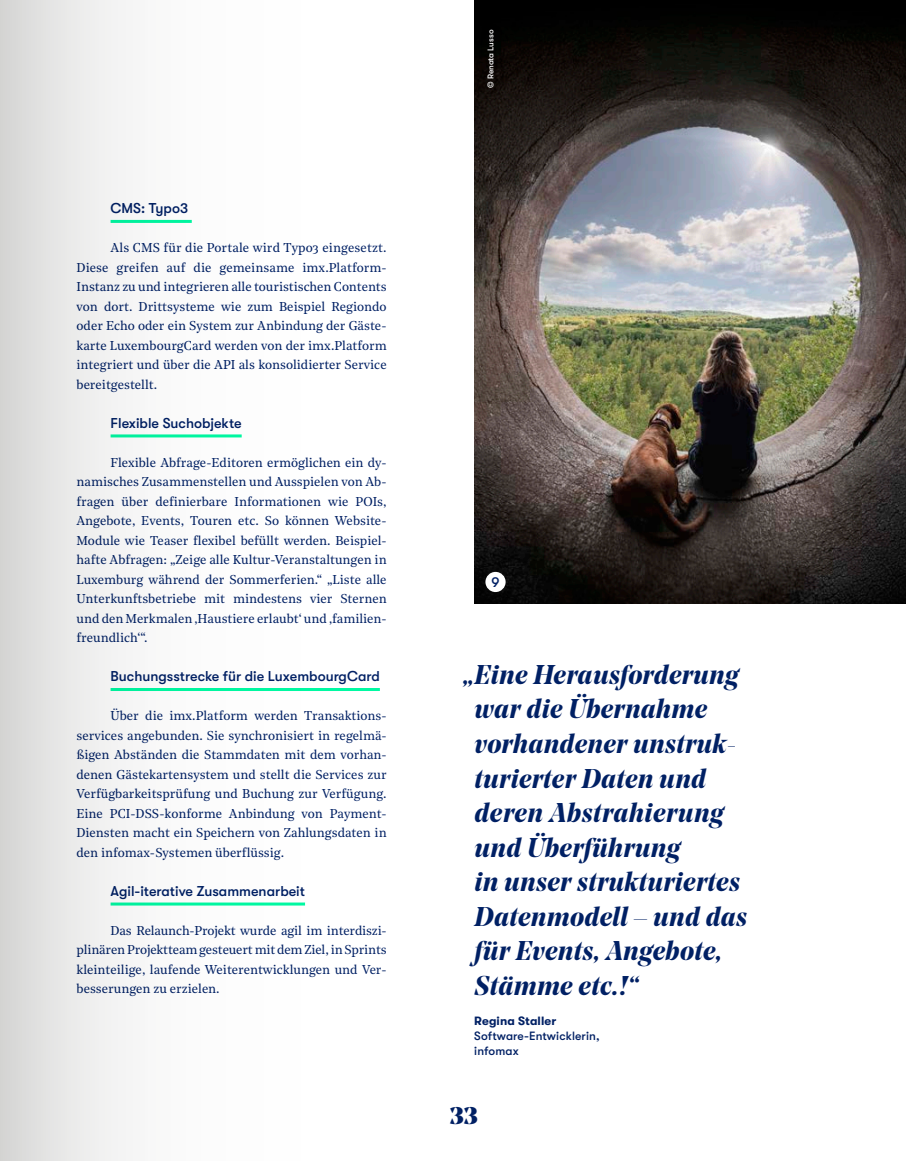
<style>
.page{position:relative;width:906px;height:1161px;background:#fff}
.page>*{position:absolute;margin:0;border:0;box-sizing:border-box;transform-origin:0 0}
.t1{font:italic 700 27px/34.5px "Noe Display";letter-spacing:.01em;color:#002064}
.t2{font:900 24px "Noe Display";color:#002064}
.t3{font:500 14.25px "GT Walsheim";color:#002064}
.t4{font:12.75px/19.5px "Noe Text";color:#002064;text-align:justify}
.t5{font:500 12px/15px "GT Walsheim";letter-spacing:.01em;color:#002064}
.t6{font:700 12px "GT Walsheim";letter-spacing:.01em;color:#002064}
.t7{font:500 8.25px "GT Walsheim";color:#fff}
</style>
<div class="page">
<hr style="left:111px;top:688px;width:269px;height:3px;background:#00f9a2">
<img style="left:474px;top:0;width:432px;height:603px">
<div style="left:485px;top:572px;width:20px;height:20px;background:#fff;border-radius:50%"></div>
<div style="left:478px;top:21px;width:24px;height:76px;background:#000"></div>
<div style="left:0;top:0;width:338px;height:1161px;background:linear-gradient(to right,#e1e1e0,#fff)"></div>
<p class="t3" style="left:111px;top:200px;width:79px">CMS: Typo3</p>
<p class="t4" style="left:77px;top:237px;width:312px;text-indent:34px">Als CMS für die Portale wird Typo3 eingesetzt.<br>Diese greifen auf die gemeinsame imx.Platform-Instanz zu und integrieren alle touristischen Contents von dort. Drittsysteme wie zum Beispiel Regiondo oder Echo oder ein System zur Anbindung der Gäste&shy;karte LuxembourgCard werden von der imx.Platform integriert und über die API als konsolidierter Service bereitgestellt.</p>
<p class="t3" style="left:111px;top:415px;width:133px">Flexible Suchobjekte</p>
<p class="t4" style="left:77px;top:452px;width:312px;text-align:left;text-indent:34px">Flexible Abfrage-Editoren ermöglichen ein dy&shy;namisches Zusammenstellen und Ausspielen von Ab&shy;fragen über definierbare Informationen wie POIs, Angebote, Events, Touren etc. So können Website-Module wie Teaser flexibel befüllt werden. Beispiel&shy;hafte Abfragen: „Zeige alle Kultur-Veranstaltungen in Luxemburg während der Sommerferien.“ „Liste alle Unterkunftsbetriebe mit mindestens vier Sternen und den Merkmalen ‚Haustiere erlaubt‘ und ‚familien&shy;freundlich‘“.</p>
<p class="t3" style="left:111px;top:668px;width:271px">Buchungsstrecke für die LuxembourgCard</p>
<p class="t4" style="left:77px;top:705px;width:312px;text-indent:34px">Über die imx.Platform werden Transaktions&shy;services angebunden. Sie synchronisiert in regelmä&shy;ßigen Abständen die Stammdaten mit dem vorhan&shy;denen Gästekartensystem und stellt die Services zur Verfügbarkeitsprüfung und Buchung zur Verfügung.<br>Eine PCI-DSS-konforme Anbindung von Payment-Diensten macht ein Speichern von Zahlungsdaten in den infomax-Systemen überflüssig.</p>
<p class="t3" style="left:111px;top:883px;width:196px">Agil-iterative Zusammenarbeit</p>
<p class="t4" style="left:77px;top:920px;width:312px;text-indent:34px">Das Relaunch-Projekt wurde agil im interdiszi&shy;plinären Projektteam gesteuert mit dem Ziel, in Sprints kleinteilige, laufende Weiterentwicklungen und Ver&shy;besserungen zu erzielen.</p>
<p class="t7" style="left:486px;top:88px;width:60px;rotate:-90deg">© Renata Lusso</p>
<p class="t3" style="left:491px;top:574px;width:10px">9</p>
<h1 class="t1" style="left:474px;top:657px;width:274px;text-indent:-11px">„Eine Herausforderung war die Übernahme vorhandener unstruk&shy;turierter Daten und deren Abstrahierung und Überführung<br>in unser strukturiertes<br>Datenmodell – und das für Events, Angebote,<br>Stämme etc.!“</h1>
<p class="t6" style="left:474px;top:1013px;width:84px">Regina Staller</p>
<p class="t5" style="left:474px;top:1028px;width:127px">Software-Entwicklerin, infomax</p>
<h2 class="t2" style="left:449px;top:1099px;width:30px">33</h2>
</div>
